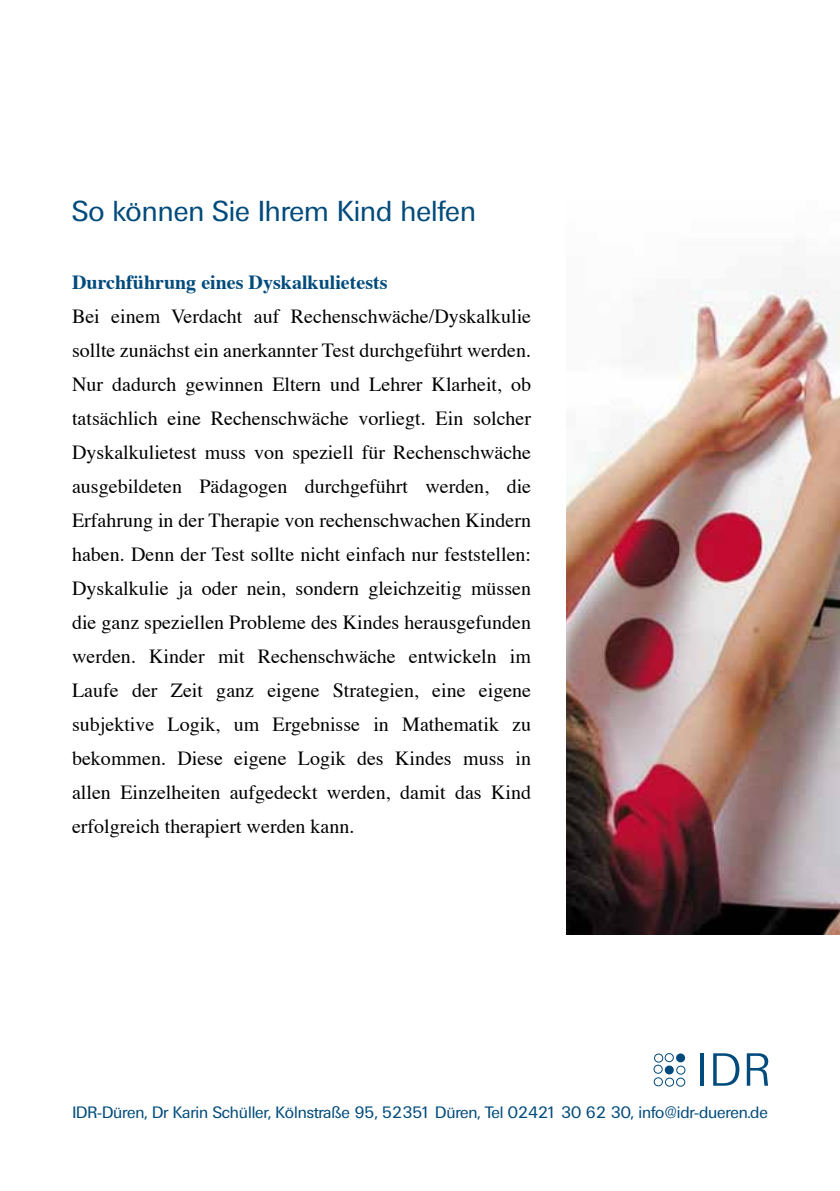
<style>
.page{position:relative;width:840px;height:1191px;background:#fff}
.page>*{position:absolute;margin:0;border:0;box-sizing:border-box;transform-origin:0 0}
.t1{font:28px "Ultimate";color:#004b7c}
.t2{font:20px/34px "Times";color:#000;text-align:justify}
.t3{font:700 20px "Times";color:#004b7c}
.t4{font:16px "Ultimate";letter-spacing:-.005em;color:#004b7c}
</style>
<div class="page">
<img style="left:566px;top:288px;width:273px;height:647px">
<hr style="left:700px;top:1053px;width:3px;height:32px;background:#004b7c">
<svg style="left:713px;top:1053px;width:26px;height:32px"></svg>
<svg style="left:746px;top:1053px;width:22px;height:32px"></svg>
<div style="left:653px;top:1053px;width:9px;height:9px;border:1px solid #004b7c;border-radius:50%"></div>
<div style="left:664px;top:1053px;width:9px;height:9px;border:1px solid #004b7c;border-radius:50%"></div>
<svg style="left:675px;top:1053px;width:9px;height:9px"></svg>
<div style="left:653px;top:1064px;width:9px;height:9px;border:1px solid #004b7c;border-radius:50%"></div>
<div style="left:664px;top:1065px;width:9px;height:9px;background:#004b7c;border-radius:50%"></div>
<div style="left:676px;top:1065px;width:9px;height:9px;border:1px solid #004b7c;border-radius:50%"></div>
<div style="left:653px;top:1077px;width:9px;height:9px;border:1px solid #004b7c;border-radius:50%"></div>
<div style="left:664px;top:1077px;width:9px;height:9px;border:1px solid #004b7c;border-radius:50%"></div>
<div style="left:675px;top:1077px;width:9px;height:9px;border:1px solid #004b7c;border-radius:50%"></div>
<h1 class="t1" style="left:72px;top:195px;width:405px">So können Sie Ihrem Kind helfen</h1>
<p class="t3" style="left:72px;top:263px;width:317px">Durchführung eines Dyskalkulietests</p>
<p class="t2" style="left:72px;top:298px;width:460px">Bei einem Verdacht auf Rechenschwäche/Dyskalkulie sollte zunächst ein anerkannter Test durchgeführt werden.<br>Nur dadurch gewinnen Eltern und Lehrer Klarheit, ob tatsächlich eine Rechenschwäche vorliegt. Ein solcher Dyskalkulietest muss von speziell für Rechenschwäche ausgebildeten Pädagogen durchgeführt werden, die Erfahrung in der Therapie von rechenschwachen Kindern haben. Denn der Test sollte nicht einfach nur feststellen:<br>Dyskalkulie ja oder nein, sondern gleichzeitig müssen die ganz speziellen Probleme des Kindes herausgefunden werden. Kinder mit Rechenschwäche entwickeln im Laufe der Zeit ganz eigene Strategien, eine eigene subjektive Logik, um Ergebnisse in Mathematik zu bekommen. Diese eigene Logik des Kindes muss in allen Einzelheiten aufgedeckt werden, damit das Kind erfolgreich therapiert werden kann.</p>
<p class="t4" style="left:72px;top:1103px;width:696px">IDR-Düren, Dr Karin Schüller, Kölnstraße 95, 52351 Düren, Tel 02421 30 62 30, info@idr-dueren.de</p>
</div>
